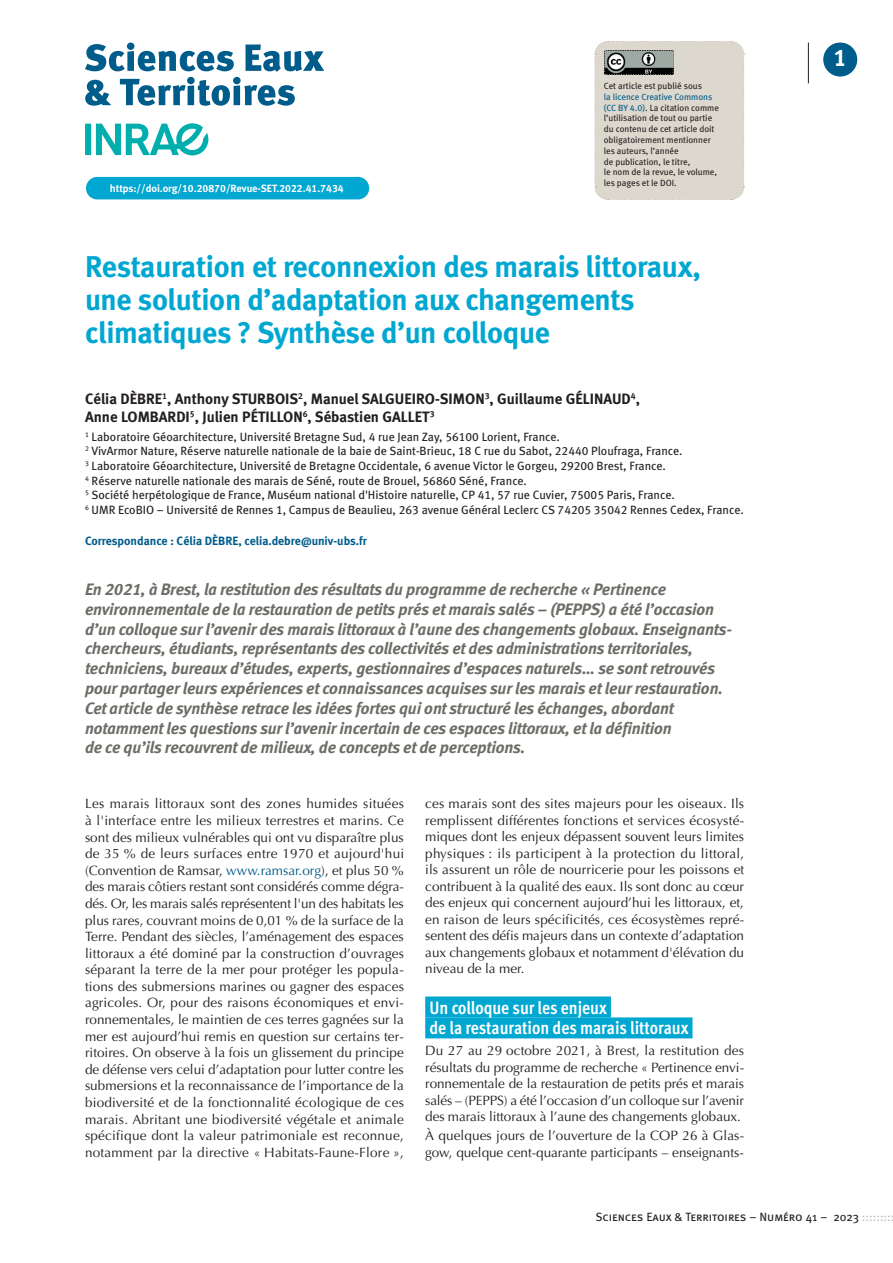
<style>
.page{position:relative;width:893px;height:1263px;background:#fff}
.page>*{position:absolute;margin:0;border:0;box-sizing:border-box;transform-origin:0 0}
.Titre_bleu{font:700 30px/33px "Meta Bold LF Roman";letter-spacing:-.01em;color:#00a7d1}
.t1{font:700 24px "Meta Bold LF Caps";color:#fff}
.H1_bleu_2e_ligne{font:18px "Meta Cond OT Bold";color:#fff}
.H1_bleu{font:18px "Meta Cond OT Bold";color:#fff}
.Chapeau{font:700 16.5px/19.8px "Meta Bold LF Italic";letter-spacing:-.005em;color:#6c6d67}
.Auteur{font:700 15px/18px "Meta Bold LF Roman";color:#231f20}
.Texte_article{font:13.5px/16.6px "Optima";color:#231f20;text-align:justify}
.Affiliation_auteur{font:12px "Meta Book LF Roman";color:#231f20}
.Courriel_auteur_corr{font:700 12px "Meta Bold LF Roman";color:#005c8a}
.t2{font:12px "Meta Book Caps";color:#231f20}
.t3{font:700 10.5px "Meta Bold LF Roman";color:#fff}
.t4{font:9px/10.8px "Meta Book LF Roman";color:#231f20}
.s1{color:#005c8a}
.s2{color:#bcbdc0}
</style>
<div class="page">
<svg style="left:85px;top:43px;width:239px;height:63px"></svg>
<div style="left:85px;top:124px;width:6px;height:31px;background:#00afad"></div>
<svg style="left:96px;top:123px;width:112px;height:32px"></svg>
<div style="left:86px;top:177px;width:283px;height:22px;background:#00a7d1;border-radius:11px"></div>
<svg style="left:594px;top:41px;width:151px;height:159px;background:#d5d1c7"></svg>
<div style="left:823px;top:43px;width:34px;height:34px;background:#005c8a;border-radius:50%"></div>
<hr style="left:808px;top:43px;width:1px;height:40px;background:#231f20">
<div style="left:425px;top:996px;width:186px;height:21px;background:#00a7d1"></div>
<div style="left:425px;top:1017px;width:267px;height:21px;background:#00a7d1"></div>
<p class="t3" style="left:110px;top:182px;width:235px">https://doi.org/10.20870/Revue-SET.2022.41.7434</p>
<p class="t4" style="left:604px;top:80px;width:100px">Cet article est publié sous</p>
<p class="t4" style="left:604px;top:91px;width:117px"><span class="s1">la licence Creative Commons (CC BY 4.0)</span>. La citation comme l’utilisation de tout ou partie du contenu de cet article doit obligatoirement mentionner les auteurs, l’année<br>de publication, le titre,<br>le nom de la revue, le volume, les pages et le DOI.</p>
<p class="Titre_bleu" style="left:85px;top:250px;width:617px">Restauration et reconnexion des marais littoraux, une solution d’adaptation aux changements climatiques ? Synthèse d’un colloque</p>
<p class="Auteur" style="left:85px;top:390px;width:556px">Célia DÈBRE<sup>1</sup>, Anthony STURBOIS<sup>2</sup>, Manuel SALGUEIRO-SIMON<sup>3</sup>, Guillaume GÉLINAUD<sup>4</sup>,<br>Anne LOMBARDI<sup>5</sup>, Julien PÉTILLON<sup>6</sup>, Sébastien GALLET<sup>3</sup></p>
<p class="Affiliation_auteur" style="left:85px;top:430px;width:476px"><sup>1</sup> Laboratoire Géoarchitecture, Université Bretagne Sud, 4 rue Jean Zay, 56100 Lorient, France.</p>
<p class="Affiliation_auteur" style="left:85px;top:444px;width:599px"><sup>2</sup> VivArmor Nature, Réserve naturelle nationale de la baie de Saint-Brieuc, 18 C rue du Sabot, 22440 Ploufraga, France.</p>
<p class="Affiliation_auteur" style="left:85px;top:459px;width:582px"><sup>3</sup> Laboratoire Géoarchitecture, Université de Bretagne Occidentale, 6 avenue Victor le Gorgeu, 29200 Brest, France.</p>
<p class="Affiliation_auteur" style="left:85px;top:473px;width:443px"><sup>4</sup> Réserve naturelle nationale des marais de Séné, route de Brouel, 56860 Séné, France.</p>
<p class="Affiliation_auteur" style="left:85px;top:488px;width:591px"><sup>5</sup> Société herpétologique de France, Muséum national d'Histoire naturelle, CP 41, 57 rue Cuvier, 75005 Paris, France.</p>
<p class="Affiliation_auteur" style="left:85px;top:502px;width:660px"><sup>6</sup> UMR EcoBIO – Université de Rennes 1, Campus de Beaulieu, 263 avenue Général Leclerc CS 74205 35042 Rennes Cedex, France.</p>
<p class="Courriel_auteur_corr" style="left:85px;top:534px;width:284px">Correspondance : Célia DÈBRE, celia.debre@univ-ubs.fr</p>
<p class="Chapeau" style="left:85px;top:579px;width:649px">En 2021, à Brest, la restitution des résultats du programme de recherche « Pertinence environnementale de la restauration de petits prés et marais salés – (PEPPS) a été l’occasion d’un colloque sur l’avenir des marais littoraux à l’aune des changements globaux. Enseignants&shy;chercheurs, étudiants, représentants des collectivités et des administrations territoriales, techniciens, bureaux d’études, experts, gestionnaires d’espaces naturels… se sont retrouvés pour partager leurs expériences et connaissances acquises sur les marais et leur restauration.<br>Cet article de synthèse retrace les idées fortes qui ont structuré les échanges, abordant notamment les questions sur l’avenir incertain de ces espaces littoraux, et la définition<br>de ce qu’ils recouvrent de milieux, de concepts et de perceptions.</p>
<p class="Texte_article" style="left:85px;top:796px;width:321px">Les marais littoraux sont des zones humides situées à l'interface entre les milieux terrestres et marins. Ce sont des milieux vulnérables qui ont vu disparaître plus de 35 % de leurs surfaces entre 1970 et aujourd'hui (Convention de Ramsar, <span class="s1">www.ramsar.org</span>), et plus 50 % des marais côtiers restant sont considérés comme dégra&shy;dés. Or, les marais salés représentent l'un des habitats les plus rares, couvrant moins de 0,01 % de la surface de la Terre. Pendant des siècles, l’aménagement des espaces littoraux a été dominé par la construction d’ouvrages séparant la terre de la mer pour protéger les popula&shy;tions des submersions marines ou gagner des espaces agricoles. Or, pour des raisons économiques et envi&shy;ronnementales, le maintien de ces terres gagnées sur la mer est aujourd’hui remis en question sur certains ter&shy;ritoires. On observe à la fois un glissement du principe de défense vers celui d’adaptation pour lutter contre les submersions et la reconnaissance de l’importance de la biodiversité et de la fonctionnalité écologique de ces marais. Abritant une biodiversité végétale et animale spécifique dont la valeur patrimoniale est reconnue, notamment par la directive « -Habitats-Faune-Flore »,</p>
<p class="Texte_article" style="left:425px;top:796px;width:321px">ces marais sont des sites majeurs pour les oiseaux. Ils remplissent différentes fonctions et services écosysté&shy;miques dont les enjeux dépassent souvent leurs limites physiques : ils participent à la protection du littoral, ils assurent un rôle de nourricerie pour les poissons et contribuent à la qualité des eaux. Ils sont donc au cœur des enjeux qui concernent aujourd’hui les littoraux, et, en raison de leurs spécificités, ces écosystèmes repré&shy;sentent des défis majeurs dans un contexte d’adaptation aux changements globaux et notamment d'élévation du niveau de la mer.</p>
<p class="H1_bleu" style="left:429px;top:996px;width:179px">Un colloque sur les enjeux</p>
<p class="H1_bleu_2e_ligne" style="left:429px;top:1017px;width:260px">de la restauration des marais littoraux</p>
<p class="Texte_article" style="left:425px;top:1043px;width:320px">Du 27 au 29 octobre 2021, à Brest, la restitution des résultats du programme de recherche « Pertinence envi&shy;ronnementale de la restauration de petits prés et marais salés – (PEPPS) a été l’occasion d’un colloque sur l’avenir des marais littoraux à l’aune des changements globaux.</p>
<p class="Texte_article" style="left:425px;top:1127px;width:320px">À quelques jours de l’ouverture de la COP 26 à Glas&shy;gow, quelque cent-quarante participants – enseignants-</p>
<h2 class="t1" style="left:834px;top:43px;width:15px">1</h2>
<p class="t2" style="left:595px;top:1210px;width:300px">Sciences Eaux &amp; Territoires – Numéro 41 – 2023 <span class="s2">:::::::::</span></p>
</div>
